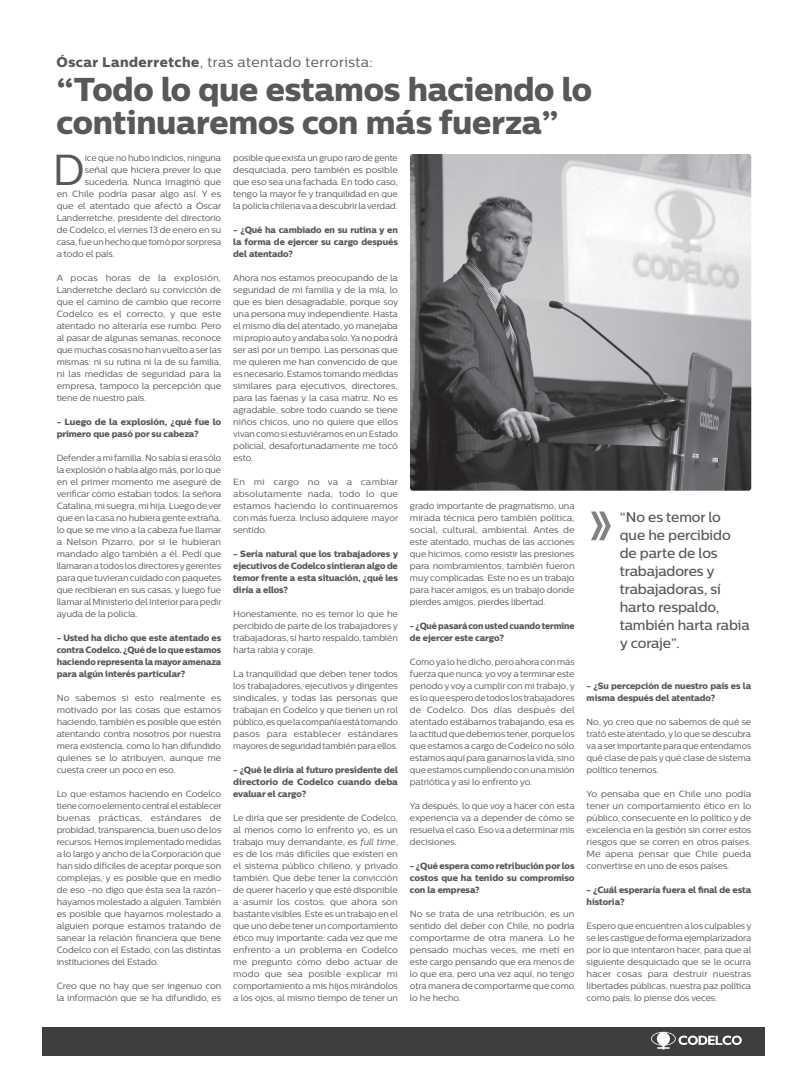
<style>
.page{position:relative;width:808px;height:1092px;background:#fff}
.page>*{position:absolute;margin:0;border:0;box-sizing:border-box;transform-origin:0 0}
.t1{font:43.3px "Centrale Sans";color:#57585a}
.t2{font:33px/33.6px "Centrale Sans X Bold";letter-spacing:-.01em;color:#57585a}
.t3{font:500 14px/18px "Centrale Sans";letter-spacing:-.01em;color:#57585a}
.t4{font:14px "Centrale Sans";letter-spacing:.03em;color:#57585a}
.t5{font:9px/12px "Centrale Sans";letter-spacing:-.01em;color:#57585a;text-align:justify}
.t6{font:9px/12px "Centrale Sans X Bold";letter-spacing:-.01em;color:#57585a;text-align:justify}
.s1{font-family:"Centrale Sans X Bold"}
.s2{font-style:italic}
</style>
<div class="page">
<div style="left:42px;top:1027px;width:723px;height:28px;background:#3e3e3f"></div>
<svg style="left:651px;top:1031px;width:91px;height:18px"></svg>
<img style="left:410px;top:154px;width:341px;height:336px">
<svg style="left:591px;top:511px;width:20px;height:29px"></svg>
<h3 class="t4" style="left:57px;top:54px;width:318px"><span class="s1">Óscar Landerretche</span>, tras atentado terrorista:</h3>
<h2 class="t2" style="left:57px;top:72px;width:537px">“Todo lo que estamos haciendo lo continuaremos con más fuerza”</h2>
<h1 class="t1" style="left:52px;top:144px;width:34px">D</h1>
<p class="t5" style="left:85px;top:151px;width:138px">ice que no hubo indicios, ninguna</p>
<p class="t5" style="left:85px;top:163px;width:138px">señal que hiciera prever lo que</p>
<p class="t5" style="left:85px;top:175px;width:138px">sucedería. Nunca imaginó que</p>
<p class="t5" style="left:57px;top:187px;width:166px">en Chile podría pasar algo así. Y es</p>
<p class="t5" style="left:57px;top:199px;width:166px">que el atentado que afectó a Óscar</p>
<p class="t5" style="left:57px;top:211px;width:166px">Landerretche, presidente del directorio</p>
<p class="t5" style="left:57px;top:223px;width:166px">de Codelco, el viernes 13 de enero en su</p>
<p class="t5" style="left:57px;top:235px;width:166px">casa, fue un hecho que tomó por sorpresa</p>
<p class="t5" style="left:57px;top:247px;width:60px">a todo el país.</p>
<p class="t5" style="left:57px;top:271px;width:166px">A pocas horas de la explosión, Landerretche declaró su convicción de que el camino de cambio que recorre Codelco es el correcto, y que este atentado no alteraría ese rumbo. Pero al pasar de algunas semanas, reconoce que muchas cosas no han vuelto a ser las mismas: ni su rutina ni la de su familia, ni las medidas de seguridad para la empresa, tampoco la percepción que tiene de nuestro país.</p>
<p class="t6" style="left:57px;top:415px;width:166px">- Luego de la explosión, ¿qué fue lo primero que pasó por su cabeza?</p>
<p class="t5" style="left:57px;top:451px;width:166px">Defender a mi familia. No sabía si era sólo la explosión o había algo más, por lo que en el primer momento me aseguré de verificar cómo estaban todos: la señora Catalina, mi suegra, mi hija. Luego de ver que en la casa no hubiera gente extraña, lo que se me vino a la cabeza fue llamar a Nelson Pizarro, por si le hubieran mandado algo también a él. Pedí que llamaran a todos los directores y gerentes para que tuvieran cuidado con paquetes que recibieran en sus casas, y luego fue llamar al Ministerio del Interior para pedir ayuda de la policía.</p>
<p class="t6" style="left:57px;top:631px;width:166px">- Usted ha dicho que este atentado es contra Codelco. ¿Qué de lo que estamos haciendo representa la mayor amenaza para algún interés particular?</p>
<p class="t5" style="left:57px;top:691px;width:166px">No sabemos si esto realmente es motivado por las cosas que estamos haciendo, también es posible que estén atentando contra nosotros por nuestra mera existencia, como lo han difundido quienes se lo atribuyen, aunque me cuesta creer un poco en eso.</p>
<p class="t5" style="left:57px;top:787px;width:166px">Lo que estamos haciendo en Codelco tiene como elemento central el establecer buenas prácticas, estándares de probidad, transparencia, buen uso de los recursos. Hemos implementado medidas a lo largo y ancho de la Corporación que han sido difíciles de aceptar porque son complejas, y es posible que en medio de eso -no digo que ésta sea la razón&shy;hayamos molestado a alguien. También es posible que hayamos molestado a alguien porque estamos tratando de sanear la relación financiera que tiene Codelco con el Estado, con las distintas instituciones del Estado.</p>
<p class="t5" style="left:57px;top:979px;width:166px">Creo que no hay que ser ingenuo con la información que se ha difundido, es</p>
<p class="t5" style="left:233px;top:151px;width:166px">posible que exista un grupo raro de gente desquiciada, pero también es posible que eso sea una fachada. En todo caso, tengo la mayor fe y tranquilidad en que la policía chilena va a descubrir la verdad.</p>
<p class="t6" style="left:233px;top:223px;width:166px">- ¿Qué ha cambiado en su rutina y en la forma de ejercer su cargo después del atentado?</p>
<p class="t5" style="left:233px;top:271px;width:166px">Ahora nos estamos preocupando de la seguridad de mi familia y de la mía, lo que es bien desagradable, porque soy una persona muy independiente. Hasta el mismo día del atentado, yo manejaba mi propio auto y andaba solo. Ya no podrá ser así por un tiempo. Las personas que me quieren me han convencido de que es necesario. Estamos tomando medidas similares para ejecutivos, directores, para las faenas y la casa matriz. No es agradable, sobre todo cuando se tiene niños chicos, uno no quiere que ellos vivan como si estuviéramos en un Estado policial, desafortunadamente me tocó esto.</p>
<p class="t5" style="left:233px;top:475px;width:166px">En mi cargo no va a cambiar absolutamente nada, todo lo que estamos haciendo lo continuaremos con más fuerza. Incluso adquiere mayor sentido.</p>
<p class="t6" style="left:233px;top:547px;width:166px">- Sería natural que los trabajadores y ejecutivos de Codelco sintieran algo de temor frente a esta situación, ¿qué les diría a ellos?</p>
<p class="t5" style="left:233px;top:607px;width:166px">Honestamente, no es temor lo que he percibido de parte de los trabajadores y trabajadoras, sí harto respaldo, también harta rabia y coraje.</p>
<p class="t5" style="left:233px;top:667px;width:166px">La tranquilidad que deben tener todos los trabajadores, ejecutivos y dirigentes sindicales, y todas las personas que trabajan en Codelco y que tienen un rol público, es que la compañía está tomando pasos para establecer estándares mayores de seguridad también para ellos.</p>
<p class="t6" style="left:233px;top:763px;width:166px">- ¿Qué le diría al futuro presidente del directorio de Codelco cuando deba evaluar el cargo?</p>
<p class="t5" style="left:233px;top:811px;width:166px">Le diría que ser presidente de Codelco, al menos como lo enfrento yo, es un trabajo muy demandante, es <span class="s2">full time</span>, es de los más difíciles que existen en el sistema público chileno, y privado también. Que debe tener la convicción de querer hacerlo y que esté disponible a asumir los costos, que ahora son bastante visibles. Este es un trabajo en el que uno debe tener un comportamiento ético muy importante: cada vez que me enfrento a un problema en Codelco me pregunto cómo debo actuar de modo que sea posible explicar mi comportamiento a mis hijos mirándolos a los ojos, al mismo tiempo de tener un</p>
<p class="t5" style="left:410px;top:499px;width:166px">grado importante de pragmatismo, una mirada técnica pero también política, social, cultural, ambiental. Antes de este atentado, muchas de las acciones que hicimos, como resistir las presiones para nombramientos, también fueron muy complicadas. Este no es un trabajo para hacer amigos, es un trabajo donde pierdes amigos, pierdes libertad.</p>
<p class="t6" style="left:410px;top:619px;width:166px">- ¿Qué pasará con usted cuando termine de ejercer este cargo?</p>
<p class="t5" style="left:410px;top:655px;width:166px">Como ya lo he dicho, pero ahora con más fuerza que nunca: yo voy a terminar este periodo y voy a cumplir con mi trabajo, y es lo que espero de todos los trabajadores de Codelco. Dos días después del atentado estábamos trabajando, esa es la actitud que debemos tener, porque los que estamos a cargo de Codelco no sólo estamos aquí para ganarnos la vida, sino que estamos cumpliendo con una misión patriótica y así lo enfrento yo.</p>
<p class="t5" style="left:410px;top:799px;width:166px">Ya después, lo que voy a hacer con esta experiencia va a depender de cómo se resuelva el caso. Eso va a determinar mis decisiones.</p>
<p class="t6" style="left:410px;top:859px;width:166px">- ¿Qué espera como retribución por los costos que ha tenido su compromiso con la empresa?</p>
<p class="t5" style="left:410px;top:907px;width:166px">No se trata de una retribución, es un sentido del deber con Chile, no podría comportarme de otra manera. Lo he pensado muchas veces, me metí en este cargo pensando que era menos de lo que era, pero una vez aquí, no tengo otra manera de comportarme que como lo he hecho.</p>
<h3 class="t3" style="left:620px;top:507px;width:131px">“No es temor lo que he percibido de parte de los trabajadores y trabajadoras, sí harto respaldo, también harta rabia y coraje”.</h3>
<p class="t6" style="left:587px;top:679px;width:166px">- ¿Su percepción de nuestro país es la misma después del atentado?</p>
<p class="t5" style="left:587px;top:715px;width:166px">No, yo creo que no sabemos de qué se trató este atentado, y lo que se descubra va a ser importante para que entendamos qué clase de país y qué clase de sistema político tenemos.</p>
<p class="t5" style="left:587px;top:787px;width:166px">Yo pensaba que en Chile uno podía tener un comportamiento ético en lo público, consecuente en lo político y de excelencia en la gestión sin correr estos riesgos que se corren en otros países.<br>Me apena pensar que Chile pueda convertirse en uno de esos países.</p>
<p class="t6" style="left:587px;top:883px;width:166px">- ¿Cuál esperaría fuera el final de esta historia?</p>
<p class="t5" style="left:587px;top:919px;width:166px">Espero que encuentren a los culpables y se les castigue de forma ejemplarizadora por lo que intentaron hacer, para que al siguiente desquiciado que se le ocurra hacer cosas para destruir nuestras libertades públicas, nuestra paz política como país, lo piense dos veces.</p>
</div>
